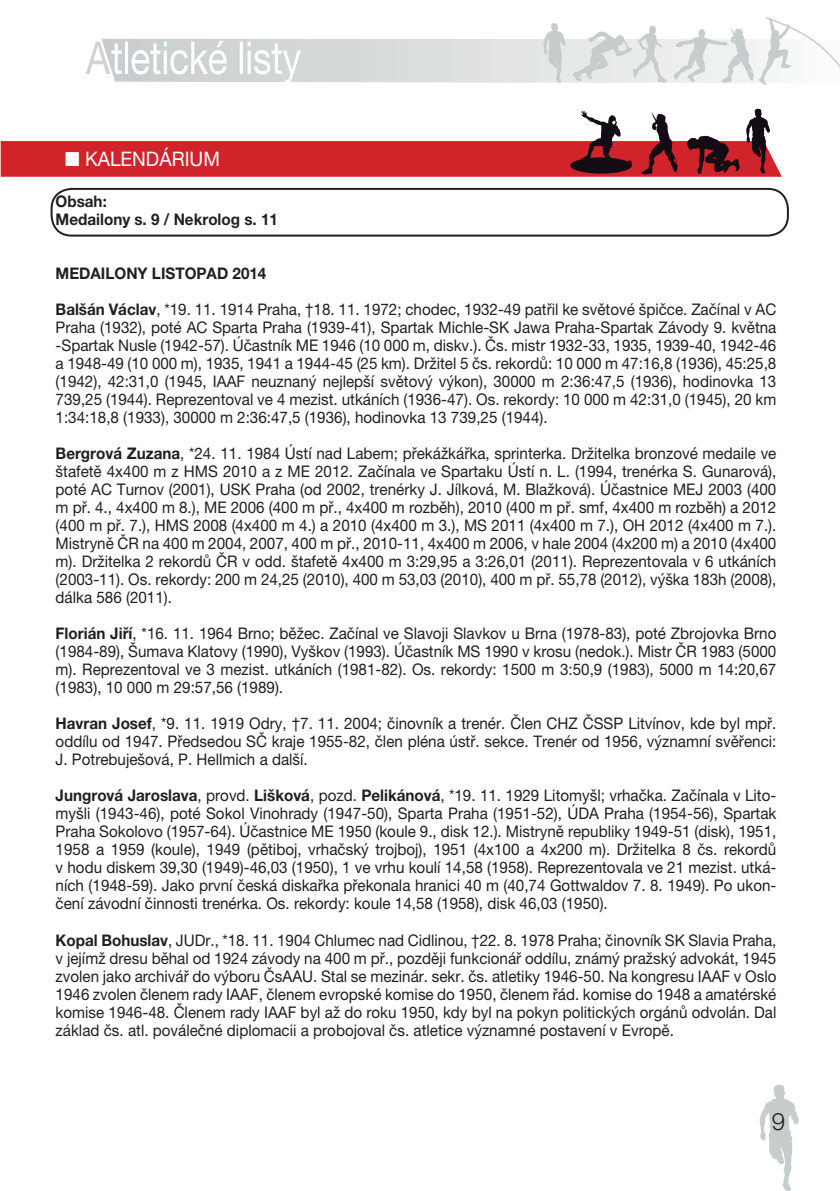
<style>
.page{position:relative;width:840px;height:1191px;background:#fff}
.page>*{position:absolute;margin:0;border:0;box-sizing:border-box;transform-origin:0 0}
.t1{font:300 24px "Helvetica Neue LT Pro";color:#231f20}
.t2{font:20px "Helvetica Neue LT Pro";color:#fff;scale:.95 1}
.t3{font:16px/18px "Helvetica Neue LT Pro";color:#231f20;text-align:justify;scale:.95 1}
.t4{font:700 16px/18px "Helvetica Neue LT Pro";color:#231f20;scale:.95 1}
.s1{font-weight:700}
</style>
<div class="page">
<svg style="left:543px;top:23px;width:22px;height:60px"></svg>
<svg style="left:572px;top:26px;width:94px;height:57px"></svg>
<svg style="left:673px;top:17px;width:166px;height:68px"></svg>
<svg style="left:86px;top:41px;width:214px;height:42px"></svg>
<svg style="left:759px;top:1084px;width:39px;height:107px"></svg>
<svg style="left:1px;top:109px;width:780px;height:68px"></svg>
<div style="left:51px;top:188px;width:737px;height:49px;border:2px solid #231f20;border-radius:20px"></div>
<p class="t2" style="left:65px;top:152px;width:164px">■ KALENDÁRIUM</p>
<p class="t4" style="left:56px;top:194px;width:235px">Obsah:<br>Medailony s. 9 / Nekrolog s. 11</p>
<p class="t4" style="left:56px;top:266px;width:223px">MEDAILONY LISTOPAD 2014</p>
<p class="t3" style="left:56px;top:302px;width:759px"><span class="s1">Balšán Václav</span>, *19. 11. 1914 Praha, †18. 11. 1972; chodec, 1932-49 patřil ke světové špičce. Začínal v AC Praha (1932), poté AC Sparta Praha (1939-41), Spartak Michle-SK Jawa Praha-Spartak Závody 9. května -Spartak Nusle (1942-57). Účastník ME 1946 (10 000 m, diskv.). Čs. mistr 1932-33, 1935, 1939-40, 1942-46 a 1948-49 (10 000 m), 1935, 1941 a 1944-45 (25 km). Držitel 5 čs. rekordů: 10 000 m 47:16,8 (1936), 45:25,8 (1942), 42:31,0 (1945, IAAF neuznaný nejlepší světový výkon), 30000 m 2:36:47,5 (1936), hodinovka 13<br>739,25 (1944). Reprezentoval ve 4 mezist. utkáních (1936-47). Os. rekordy: 10 000 m 42:31,0 (1945), 20 km 1:34:18,8 (1933), 30000 m 2:36:47,5 (1936), hodinovka 13 739,25 (1944).</p>
<p class="t3" style="left:56px;top:446px;width:759px"><span class="s1">Bergrová Zuzana</span>, *24. 11. 1984 Ústí nad Labem; překážkářka, sprinterka. Držitelka bronzové medaile ve štafetě 4x400 m z HMS 2010 a z ME 2012. Začínala ve Spartaku Ústí n. L. (1994, trenérka S. Gunarová), poté AC Turnov (2001), USK Praha (od 2002, trenérky J. Jílková, M. Blažková). Účastnice MEJ 2003 (400 m př. 4., 4x400 m 8.), ME 2006 (400 m př., 4x400 m rozběh), 2010 (400 m př. smf, 4x400 m rozběh) a 2012 (400 m př. 7.), HMS 2008 (4x400 m 4.) a 2010 (4x400 m 3.), MS 2011 (4x400 m 7.), OH 2012 (4x400 m 7.).<br>Mistryně ČR na 400 m 2004, 2007, 400 m př., 2010-11, 4x400 m 2006, v hale 2004 (4x200 m) a 2010 (4x400 m). Držitelka 2 rekordů ČR v odd. štafetě 4x400 m 3:29,95 a 3:26,01 (2011). Reprezentovala v 6 utkáních (2003-11). Os. rekordy: 200 m 24,25 (2010), 400 m 53,03 (2010), 400 m př. 55,78 (2012), výška 183h (2008), dálka 586 (2011).</p>
<p class="t3" style="left:56px;top:626px;width:759px"><span class="s1">Florián Jiří</span>, *16. 11. 1964 Brno; běžec. Začínal ve Slavoji Slavkov u Brna (1978-83), poté Zbrojovka Brno (1984-89), Šumava Klatovy (1990), Vyškov (1993). Účastník MS 1990 v krosu (nedok.). Mistr ČR 1983 (5000 m). Reprezentoval ve 3 mezist. utkáních (1981-82). Os. rekordy: 1500 m 3:50,9 (1983), 5000 m 14:20,67 (1983), 10 000 m 29:57,56 (1989).</p>
<p class="t3" style="left:56px;top:716px;width:759px"><span class="s1">Havran Josef</span>, *9. 11. 1919 Odry, †7. 11. 2004; činovník a trenér. Člen CHZ ČSSP Litvínov, kde byl mpř. oddílu od 1947. Předsedou SČ kraje 1955-82, člen pléna ústř. sekce. Trenér od 1956, významní svěřenci:<br>J. Potrebuješová, P. Hellmich a další.</p>
<p class="t3" style="left:56px;top:788px;width:759px"><span class="s1">Jungrová Jaroslava</span>, provd. <span class="s1">Lišková</span>, pozd. <span class="s1">Pelikánová</span>, *19. 11. 1929 Litomyšl; vrhačka. Začínala v Lito&shy;myšli (1943-46), poté Sokol Vinohrady (1947-50), Sparta Praha (1951-52), ÚDA Praha (1954-56), Spartak Praha Sokolovo (1957-64). Účastnice ME 1950 (koule 9., disk 12.). Mistryně republiky 1949-51 (disk), 1951, 1958 a 1959 (koule), 1949 (pětiboj, vrhačský trojboj), 1951 (4x100 a 4x200 m). Držitelka 8 čs. rekordů v hodu diskem 39,30 (1949)-46,03 (1950), 1 ve vrhu koulí 14,58 (1958). Reprezentovala ve 21 mezist. utká&shy;ních (1948-59). Jako první česká diskařka překonala hranici 40 m (40,74 Gottwaldov 7. 8. 1949). Po ukon&shy;čení závodní činnosti trenérka. Os. rekordy: koule 14,58 (1958), disk 46,03 (1950).</p>
<p class="t3" style="left:56px;top:932px;width:759px"><span class="s1">Kopal Bohuslav</span>, JUDr., *18. 11. 1904 Chlumec nad Cidlinou, †22. 8. 1978 Praha; činovník SK Slavia Praha, v jejímž dresu běhal od 1924 závody na 400 m př., později funkcionář oddílu, známý pražský advokát, 1945 zvolen jako archivář do výboru ČsAAU. Stal se mezinár. sekr. čs. atletiky 1946-50. Na kongresu IAAF v Oslo 1946 zvolen členem rady IAAF, členem evropské komise do 1950, členem řád. komise do 1948 a amatérské komise 1946-48. Členem rady IAAF byl až do roku 1950, kdy byl na pokyn politických orgánů odvolán. Dal základ čs. atl. poválečné diplomacii a probojoval čs. atletice významné postavení v Evropě.</p>
<h1 class="t1" style="left:771px;top:1112px;width:15px">9</h1>
</div>
